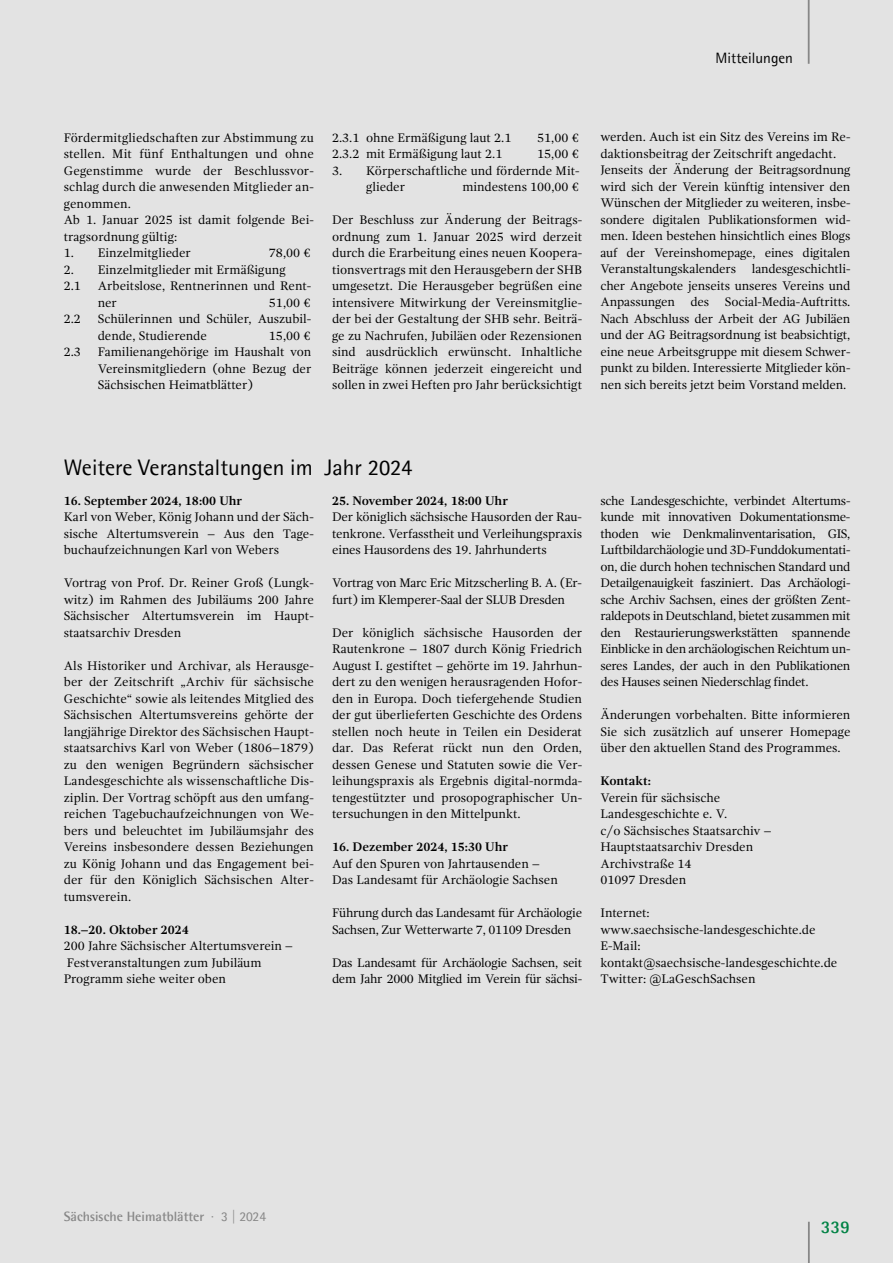
<style>
.page{position:relative;width:893px;height:1263px;background:#e3e3e3}
.page>*{position:absolute;margin:0;border:0;box-sizing:border-box;transform-origin:0 0}
.t1{font:22.5px "Agfa Rotis Semisans";color:#000}
.t2{font:700 18px "Agfa Rotis Semisans";color:#008244}
.t3{font:15px "Agfa Rotis Semisans";color:#000}
.t4{font:700 13.5px "Agfa Rotis Semisans";color:#878787}
.t5{font:12.75px/16.5px "Gandhi Serif";letter-spacing:-.01em;color:#000}
.t6{font:700 12.75px "Gandhi Serif";color:#000}
.s1{font-weight:400}
</style>
<div class="page">
<hr style="left:808px;top:1222px;width:2px;height:41px;background:#878787">
<hr style="left:808px;top:0;width:2px;height:64px;background:#878787">
<p class="t3" style="left:716px;top:49px;width:79px">Mitteilungen</p>
<p class="t5" style="left:64px;top:129px;width:252px">Fördermitgliedschaften zur Abstimmung zu stellen. Mit fünf Enthaltungen und ohne Gegenstimme wurde der Beschlussvor&shy;schlag durch die anwesenden Mitglieder an&shy;genommen.<br>Ab 1. Januar 2025 ist damit folgende Bei&shy;tragsordnung gültig:</p>
<p class="t5" style="left:64px;top:245px;width:129px">1. Einzelmitglieder</p>
<p class="t5" style="left:269px;top:245px;width:43px">78,00 €</p>
<p class="t5" style="left:64px;top:261px;width:223px">2. Einzelmitglieder mit Ermäßigung<br>2.1</p>
<p class="t5" style="left:98px;top:278px;width:215px">Arbeitslose, Rentnerinnen und Rent&shy;ner</p>
<p class="t5" style="left:269px;top:294px;width:43px">51,00 €</p>
<p class="t5" style="left:64px;top:311px;width:19px">2.2</p>
<p class="t5" style="left:98px;top:311px;width:215px">Schülerinnen und Schüler, Auszubil&shy;dende, Studierende</p>
<p class="t5" style="left:269px;top:327px;width:43px">15,00 €</p>
<p class="t5" style="left:64px;top:344px;width:19px">2.3</p>
<p class="t5" style="left:98px;top:344px;width:215px;text-align:justify">Familienangehörige im Haushalt von Vereinsmitgliedern (ohne Bezug der Sächsischen Heimatblätter)</p>
<p class="t5" style="left:332px;top:129px;width:181px">2.3.1 ohne Ermäßigung laut 2.1</p>
<p class="t5" style="left:537px;top:129px;width:43px">51,00 €</p>
<p class="t5" style="left:332px;top:146px;width:172px">2.3.2 mit Ermäßigung laut 2.1</p>
<p class="t5" style="left:537px;top:146px;width:43px">15,00 €</p>
<p class="t5" style="left:366px;top:162px;width:215px;text-indent:-34px">3. Körperschaftliche und fördernde Mit&shy;glieder</p>
<p class="t5" style="left:462px;top:179px;width:118px">mindestens 100,00 €</p>
<p class="t5" style="left:332px;top:211px;width:252px;text-align:justify">Der Beschluss zur Änderung der Beitrags&shy;ordnung zum 1. Januar 2025 wird derzeit durch die Erarbeitung eines neuen Koopera&shy;tionsvertrags mit den Herausgebern der SHB umgesetzt. Die Herausgeber begrüßen eine intensivere Mitwirkung der Vereinsmitglie&shy;der bei der Gestaltung der SHB sehr. Beiträ&shy;ge zu Nachrufen, Jubiläen oder Rezensionen sind ausdrücklich erwünscht. Inhaltliche Beiträge können jederzeit eingereicht und sollen in zwei Heften pro Jahr berücksichtigt</p>
<p class="t5" style="left:600px;top:129px;width:252px">werden. Auch ist ein Sitz des Vereins im Re&shy;daktionsbeitrag der Zeitschrift angedacht.<br>Jenseits der Änderung der Beitragsordnung wird sich der Verein künftig intensiver den Wünschen der Mitglieder zu weiteren, insbe&shy;sondere digitalen Publikationsformen wid&shy;men. Ideen bestehen hinsichtlich eines Blogs auf der Vereinshomepage, eines digitalen Veranstaltungskalenders landesgeschichtli&shy;cher Angebote jenseits unseres Vereins und Anpassungen des Social-Media-Auftritts.<br>Nach Abschluss der Arbeit der AG Jubiläen und der AG Beitragsordnung ist beabsichtigt, eine neue Arbeitsgruppe mit diesem Schwer&shy;punkt zu bilden. Interessierte Mitglieder kön&shy;nen sich bereits jetzt beim Vorstand melden.</p>
<h1 class="t1" style="left:64px;top:454px;width:350px">Weitere Veranstaltungen im Jahr 2024</h1>
<p class="t6" style="left:64px;top:493px;width:180px">16. September 2024, 18:00 Uhr</p>
<p class="t5" style="left:64px;top:509px;width:252px;text-align:justify">Karl von Weber, König Johann und der Säch&shy;sische Altertumsverein – Aus den Tage&shy;buchaufzeichnungen Karl von Webers</p>
<p class="t5" style="left:64px;top:575px;width:252px;text-align:justify">Vortrag von Prof. Dr. Reiner Groß (Lungk&shy;witz) im Rahmen des Jubiläums 200 Jahre Sächsischer Altertumsverein im Haupt&shy;staatsarchiv Dresden</p>
<p class="t5" style="left:64px;top:657px;width:252px;text-align:justify">Als Historiker und Archivar, als Herausge&shy;ber der Zeitschrift „Archiv für sächsische Geschichte“ sowie als leitendes Mitglied des Sächsischen Altertumsvereins gehörte der langjährige Direktor des Sächsischen Haupt&shy;staatsarchivs Karl von Weber (1806–1879) zu den wenigen Begründern sächsischer Landesgeschichte als wissenschaftliche Dis&shy;ziplin. Der Vortrag schöpft aus den umfang&shy;reichen Tagebuchaufzeichnungen von We&shy;bers und beleuchtet im Jubiläumsjahr des Vereins insbesondere dessen Beziehungen zu König Johann und das Engagement bei&shy;der für den Königlich Sächsischen Alter&shy;tumsverein.</p>
<p class="t6" style="left:64px;top:922px;width:127px">18.–20. Oktober 2024</p>
<p class="t5" style="left:64px;top:937px;width:231px">200 Jahre Sächsischer Altertumsverein –<br>Festveranstaltungen zum Jubiläum<br>Programm siehe weiter oben</p>
<p class="t6" style="left:332px;top:493px;width:177px">25. November 2024, 18:00 Uhr</p>
<p class="t5" style="left:332px;top:508px;width:252px;text-align:justify">Der königlich sächsische Hausorden der Rau&shy;tenkrone. Verfasstheit und Verleihungspraxis eines Hausordens des 19. Jahrhunderts</p>
<p class="t5" style="left:332px;top:574px;width:251px">Vortrag von Marc Eric Mitzscherling B. A. (Er&shy;furt) im Klemperer-Saal der SLUB Dresden</p>
<p class="t5" style="left:332px;top:624px;width:252px;text-align:justify">Der königlich sächsische Hausorden der Rautenkrone – 1807 durch König Friedrich August I. gestiftet – gehörte im 19. Jahrhun&shy;dert zu den wenigen herausragenden Hofor&shy;den in Europa. Doch tiefergehende Studien der gut überlieferten Geschichte des Ordens stellen noch heute in Teilen ein Desiderat dar. Das Referat rückt nun den Orden, dessen Genese und Statuten sowie die Ver&shy;leihungspraxis als Ergebnis digital-normda&shy;tengestützter und prosopographischer Un&shy;tersuchungen in den Mittelpunkt.</p>
<p class="t6" style="left:332px;top:839px;width:178px">16. Dezember 2024, 15:30 Uhr</p>
<p class="t5" style="left:332px;top:855px;width:227px">Auf den Spuren von Jahrtausenden –<br>Das Landesamt für Archäologie Sachsen</p>
<p class="t5" style="left:332px;top:904px;width:252px">Führung durch das Landesamt für Archäologie<br>Sachsen, Zur Wetterwarte 7, 01109 Dresden</p>
<p class="t5" style="left:332px;top:954px;width:252px">Das Landesamt für Archäologie Sachsen, seit dem Jahr 2000 Mitglied im Verein für sächsi-</p>
<p class="t5" style="left:600px;top:492px;width:252px;text-align:justify">sche Landesgeschichte, verbindet Altertums&shy;kunde mit innovativen Dokumentationsme&shy;thoden wie Denkmalinventarisation, GIS, Luftbildarchäologie und 3D-Funddokumentati&shy;on, die durch hohen technischen Standard und Detailgenauigkeit fasziniert. Das Archäologi&shy;sche Archiv Sachsen, eines der größten Zent&shy;raldepots in Deutschland, bietet zusammen mit den Restaurierungswerkstätten spannende Einblicke in den archäologischen Reichtum un&shy;seres Landes, der auch in den Publikationen des Hauses seinen Niederschlag findet.</p>
<p class="t5" style="left:600px;top:706px;width:252px;text-align:justify">Änderungen vorbehalten. Bitte informieren Sie sich zusätzlich auf unserer Homepage über den aktuellen Stand des Programmes.</p>
<p class="t6" style="left:600px;top:773px;width:52px">Kontakt:</p>
<p class="t5" style="left:600px;top:789px;width:173px">Verein für sächsische<br>Landesgeschichte e. V.<br>c/o Sächsisches Staatsarchiv –<br>Hauptstaatsarchiv Dresden<br>Archivstraße 14<br>01097 Dresden</p>
<p class="t5" style="left:600px;top:904px;width:238px">Internet: www.saechsische-landesgeschichte.de<br>E-Mail: kontakt@saechsische-landesgeschichte.de<br>Twitter: @LaGeschSachsen</p>
<p class="t4" style="left:64px;top:1208px;width:204px">Sächsische Heimatblätter <span class="s1">· 3 | 2024</span></p>
<h2 class="t2" style="left:821px;top:1216px;width:30px">339</h2>
</div>
